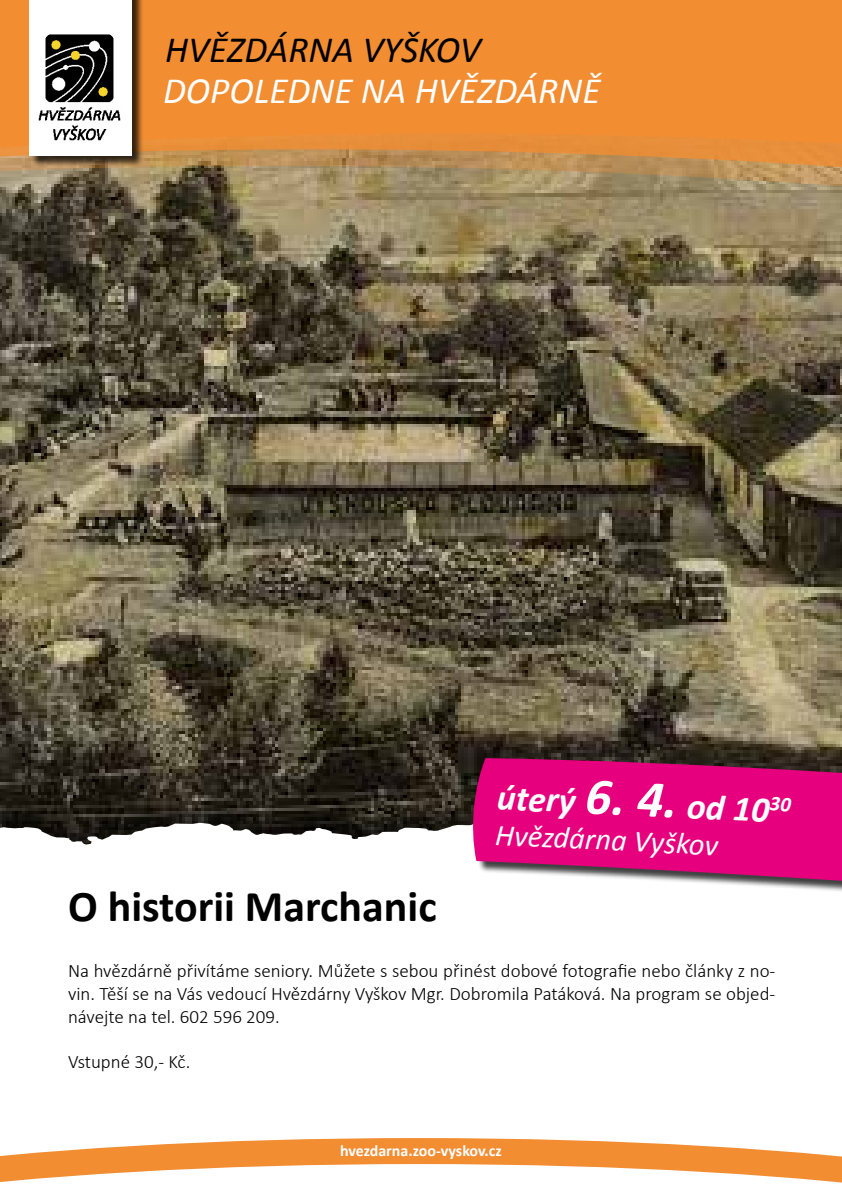
<style>
.page{position:relative;width:842px;height:1191px;background:#fff}
.page>*{position:absolute;margin:0;border:0;box-sizing:border-box;transform-origin:0 0}
.t1{font:700 44px "Calibri";color:#000}
.t2{font:italic 37.2px "Calibri";color:#fff}
.t3{font:italic 37.2px "Calibri";color:#000}
.t4{font:italic 700 36px "Calibri";color:#fff}
.t5{font:italic 30.5px "Calibri";color:#fff}
.t6{font:300 19px/22.8px "Calibri";color:#000;text-align:justify}
.t7{font:700 16px "Calibri";color:#fff}
.s1{font-size:52px}
</style>
<div class="page">
<img style="left:0;top:195px;width:842px;height:563px">
<div style="left:0;top:758px;width:842px;height:171px;background:#000;opacity:.6"></div>
<svg style="left:0;top:783px;width:469px;height:146px"></svg>
<svg style="left:0;top:0;width:842px;height:195px;background:#df8c3d"></svg>
<svg style="left:469px;top:758px;width:373px;height:171px;fill:#e6007d"></svg>
<div style="left:30px;top:0;width:114px;height:168px;background:#000;opacity:.75"></div>
<div style="left:29px;top:0;width:102px;height:155px;background:#fff"></div>
<img style="left:38px;top:34px;width:83px;height:107px">
<svg style="left:0;top:1138px;width:842px;height:26px;fill:#f28d32"></svg>
<svg style="left:0;top:1164px;width:842px;height:19px"></svg>
<h2 class="t3" style="left:165px;top:26px;width:317px">HVĚZDÁRNA VYŠKOV</h2>
<h2 class="t2" style="left:163px;top:67px;width:439px">DOPOLEDNE NA HVĚZDÁRNĚ</h2>
<h1 class="t1" style="left:68px;top:878px;width:370px">O historii Marchanic</h1>
<h3 class="t4" style="left:498px;top:774px;width:295px;rotate:3deg">úterý <span class="s1">6. 4.</span> od 10<sup>30</sup></h3>
<h3 class="t5" style="left:496px;top:815px;width:224px;rotate:3deg">Hvězdárna Vyškov</h3>
<p class="t6" style="left:68px;top:959px;width:709px">Na hvězdárně přivítáme seniory. Můžete s sebou přinést dobové fotografie nebo články z no&shy;vin. Těší se na Vás vedoucí Hvězdárny Vyškov Mgr. Dobromila Patáková. Na program se objed&shy;návejte na tel. 602 596 209.</p>
<p class="t6" style="left:68px;top:1050px;width:124px">Vstupné 30,- Kč.</p>
<p class="t7" style="left:340px;top:1140px;width:163px">hvezdarna.zoo-vyskov.cz</p>
</div>
